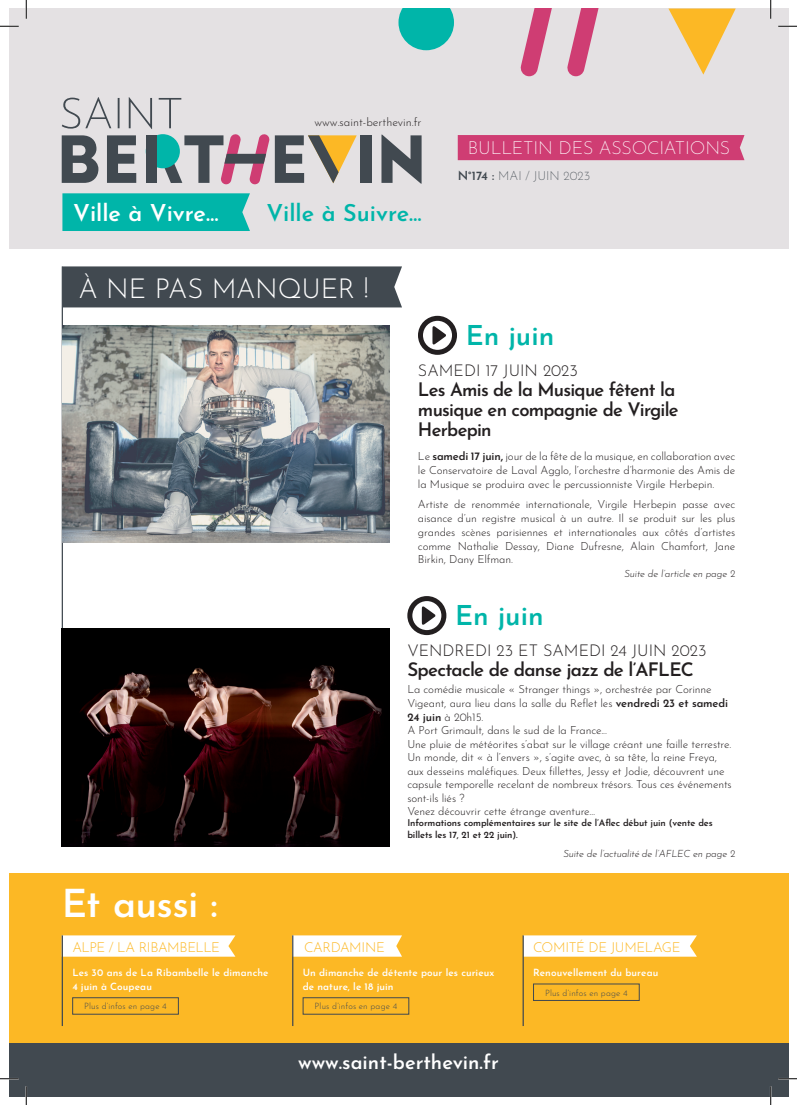
<style>
.page{position:relative;width:797px;height:1105px;background:#fff}
.page>*{position:absolute;margin:0;border:0;box-sizing:border-box;transform-origin:0 0}
.t1{font:600 38.75px "Josefin Sans";letter-spacing:-.02em;color:#fff}
.t2{font:300 27.5px "Josefin Sans";letter-spacing:-.015em;color:#fff}
.t3{font:600 27.5px "Josefin Sans";color:#00b5a9}
.t4{font:600 23.38px "Josefin Sans";color:#00b5a9}
.t5{font:600 23.38px "Josefin Sans";color:#fff}
.t6{font:600 20px "Josefin Sans";color:#fff}
.t7{font:600 18.75px/20px "Josefin Sans";letter-spacing:-.04em;color:#231f20}
.t8{font:200 18.12px "Josefin Sans";letter-spacing:-.005em;color:#fff}
.t9{font:300 16.25px "Josefin Sans";color:#231f20}
.t10{font:300 13.75px "Josefin Sans";letter-spacing:-.035em;color:#fcb825}
.t11{font:200 12.5px "Josefin Sans";color:#414950}
.t12{font:300 11.62px "Josefin Sans";color:#231f20}
.t13{font:300 11.25px/13.5px "Josefin Sans";letter-spacing:-.01em;color:#231f20;text-align:justify}
.t14{font:600 10px/13.8px "Josefin Sans";letter-spacing:.01em;color:#fff}
.t15{font:italic 300 10px "Josefin Sans";letter-spacing:-.01em;color:#231f20}
.t16{font:600 9.38px/11.2px "Josefin Sans";letter-spacing:-.01em;color:#231f20}
.t17{font:300 8.75px "Josefin Sans";letter-spacing:.01em;color:#414950}
.s1{font-weight:600}
.s2{font-weight:600;font-size:12.5px}
</style>
<div class="page">
<div style="left:9px;top:873px;width:779px;height:223px;background:#fcb825"></div>
<div style="left:9px;top:1043px;width:779px;height:53px;background:#414950"></div>
<div style="left:63px;top:266px;width:339px;height:41px;background:#414950"></div>
<svg style="left:63px;top:935px;width:172px;height:22px;background:#fefbf3"></svg>
<svg style="left:524px;top:935px;width:173px;height:22px;background:#fefbf3"></svg>
<svg style="left:293px;top:935px;width:109px;height:22px;background:#fefaf1"></svg>
<div style="left:72px;top:997px;width:107px;height:17px;border:1px solid #414950"></div>
<hr style="left:62px;top:266px;width:1px;height:581px;background:#414950">
<hr style="left:62px;top:935px;width:1px;height:91px;background:#414950">
<hr style="left:522px;top:935px;width:2px;height:91px;background:#414950">
<hr style="left:292px;top:935px;width:1px;height:91px;background:#414950">
<div style="left:9px;top:9px;width:779px;height:240px;background:#e4e1e3"></div>
<img style="left:63px;top:325px;width:326px;height:218px">
<img style="left:62px;top:628px;width:327px;height:219px">
<svg style="left:146px;top:134px;width:34px;height:34px"></svg>
<svg style="left:62px;top:135px;width:36px;height:48px"></svg>
<svg style="left:107px;top:135px;width:29px;height:48px"></svg>
<div style="left:361px;top:135px;width:11px;height:48px;background:#414950"></div>
<svg style="left:381px;top:135px;width:40px;height:49px"></svg>
<div style="left:146px;top:135px;width:10px;height:48px;background:#414950"></div>
<svg style="left:160px;top:134px;width:197px;height:50px"></svg>
<svg style="left:62px;top:97px;width:49px;height:32px"></svg>
<hr style="left:118px;top:98px;width:2px;height:30px;background:#414950">
<svg style="left:129px;top:97px;width:23px;height:32px"></svg>
<svg style="left:159px;top:98px;width:22px;height:30px"></svg>
<div style="left:62px;top:193px;width:188px;height:38px;background:#00b5a9"></div>
<svg style="left:398px;top:9px;width:56px;height:41px;background:#24bcb2"></svg>
<svg style="left:668px;top:9px;width:67px;height:66px"></svg>
<svg style="left:520px;top:9px;width:32px;height:67px"></svg>
<svg style="left:567px;top:9px;width:32px;height:67px"></svg>
<div style="left:458px;top:135px;width:286px;height:25px;background:#cf3d73"></div>
<svg style="left:420px;top:318px;width:34px;height:34px"></svg>
<div style="left:418px;top:316px;width:39px;height:39px;border:5px solid #231f20;border-radius:50%"></div>
<svg style="left:432px;top:326px;width:14px;height:19px"></svg>
<svg style="left:410px;top:599px;width:34px;height:34px"></svg>
<div style="left:407px;top:596px;width:39px;height:39px;border:5px solid #231f20;border-radius:50%"></div>
<svg style="left:422px;top:606px;width:14px;height:19px"></svg>
<div style="left:533px;top:984px;width:106px;height:17px;border:1px solid #414950"></div>
<div style="left:303px;top:997px;width:106px;height:17px;border:1px solid #414950"></div>
<svg style="left:0;top:25px;width:19px;height:2px"></svg>
<svg style="left:778px;top:25px;width:19px;height:2px"></svg>
<svg style="left:0;top:1078px;width:19px;height:1px"></svg>
<svg style="left:778px;top:1078px;width:19px;height:1px"></svg>
<svg style="left:25px;top:0;width:2px;height:19px"></svg>
<svg style="left:25px;top:1086px;width:2px;height:19px"></svg>
<svg style="left:770px;top:0;width:1px;height:19px"></svg>
<svg style="left:770px;top:1086px;width:1px;height:19px"></svg>
<p class="t12" style="left:314px;top:114px;width:109px">www.saint-berthevin.fr</p>
<h3 class="t5" style="left:73px;top:195px;width:147px">Ville à Vivre…</h3>
<h3 class="t4" style="left:266px;top:195px;width:157px">Ville à Suivre…</h3>
<h2 class="t2" style="left:78px;top:268px;width:292px">À NE PAS MANQUER !</h2>
<h3 class="t8" style="left:467px;top:134px;width:264px">BULLETIN DES ASSOCIATIONS</h3>
<p class="t11" style="left:458px;top:167px;width:134px"><span class="s1">N°174 :</span> MAI / JUIN 2023</p>
<h2 class="t3" style="left:466px;top:315px;width:90px">En juin</h2>
<h3 class="t9" style="left:418px;top:358px;width:161px">SAMEDI 17 JUIN 2023</h3>
<h3 class="t7" style="left:418px;top:378px;width:262px">Les Amis de la Musique fêtent la musique en compagnie de Virgile<br>Herbepin</h3>
<p class="t13" style="left:418px;top:448px;width:319px">Le <span class="s1">samedi 17 juin</span><span class="s2">,</span> jour de la fête de la musique, en collaboration avec le Conservatoire de Laval Agglo, l’orchestre d’harmonie des Amis de la Musique se produira avec le percussionniste Virgile Herbepin.</p>
<p class="t13" style="left:418px;top:497px;width:319px">Artiste de renommée internationale, Virgile Herbepin passe avec aisance d’un registre musical à un autre. Il se produit sur les plus grandes scènes parisiennes et internationales aux côtés d’artistes comme Nathalie Dessay, Diane Dufresne, Alain Chamfort, Jane Birkin, Dany Elfman.</p>
<h2 class="t3" style="left:455px;top:595px;width:90px">En juin</h2>
<h3 class="t9" style="left:407px;top:638px;width:301px">VENDREDI 23 ET SAMEDI 24 JUIN 2023</h3>
<h3 class="t7" style="left:407px;top:658px;width:288px">Spectacle de danse jazz de l’AFLEC</h3>
<p class="t13" style="left:407px;top:681px;width:326px;text-align:left">La comédie musicale « Stranger things », orchestrée par Corinne Vigeant, aura lieu dans la salle du Reflet les <span class="s1">vendredi 23 et samedi 24 juin</span> à 20h15.<br>A Port Grimault, dans le sud de la France...<br>Une pluie de météorites s’abat sur le village créant une faille terrestre.<br>Un monde, dit « à l’envers », s’agite avec, à sa tête, la reine Freya, aux desseins maléfiques. Deux fillettes, Jessy et Jodie, découvrent une capsule temporelle recelant de nombreux trésors. Tous ces événements sont-ils liés ?<br>Venez découvrir cette étrange aventure…</p>
<p class="t16" style="left:407px;top:817px;width:307px">Informations complémentaires sur le site de l’Aflec début juin (vente des billets les 17, 21 et 22 juin).</p>
<p class="t15" style="left:624px;top:565px;width:112px">Suite de l’article en page 2</p>
<p class="t15" style="left:563px;top:845px;width:173px">Suite de l’actualité de l’AFLEC en page 2</p>
<h1 class="t1" style="left:62px;top:874px;width:158px">Et aussi :</h1>
<p class="t10" style="left:72px;top:936px;width:149px">ALPE / LA RIBAMBELLE</p>
<p class="t10" style="left:304px;top:936px;width:82px">CARDAMINE</p>
<p class="t10" style="left:533px;top:936px;width:149px">COMITÉ DE JUMELAGE</p>
<p class="t14" style="left:72px;top:965px;width:198px">Les 30 ans de La Ribambelle le dimanche<br>4 juin à Coupeau</p>
<p class="t17" style="left:84px;top:1000px;width:84px">Plus d’infos en page 4</p>
<p class="t14" style="left:303px;top:965px;width:193px">Un dimanche de détente pour les curieux de nature, le 18 juin</p>
<p class="t17" style="left:314px;top:1000px;width:84px">Plus d’infos en page 4</p>
<p class="t14" style="left:533px;top:965px;width:127px">Renouvellement du bureau</p>
<p class="t17" style="left:545px;top:986px;width:84px">Plus d’infos en page 4</p>
<h3 class="t6" style="left:298px;top:1046px;width:202px">www.saint-berthevin.fr</h3>
</div>
